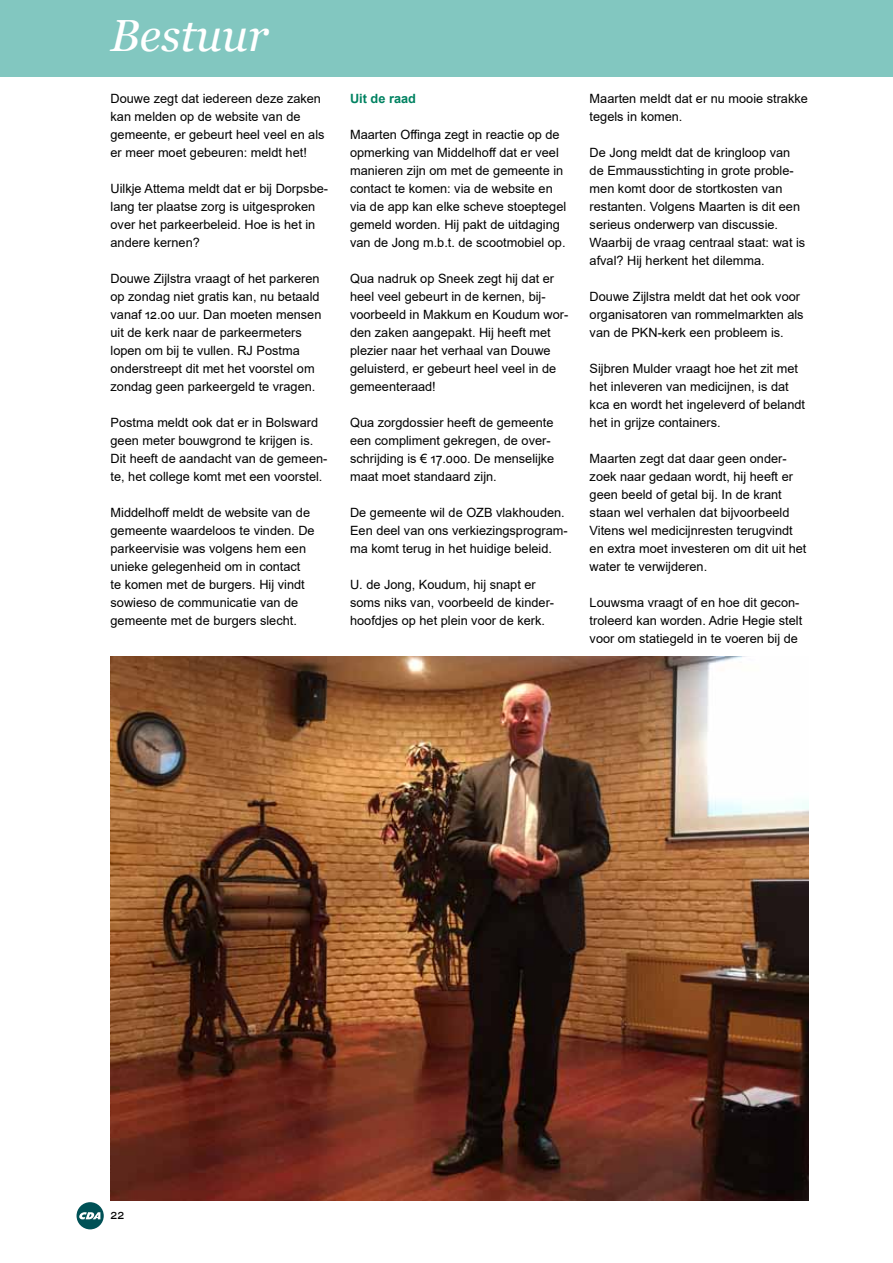
<style>
.page{position:relative;width:893px;height:1263px;background:#fff}
.page>*{position:absolute;margin:0;border:0;box-sizing:border-box;transform-origin:0 0}
.t1{font:italic 45px "Georgia";color:#fff}
.t2{font:12.75px/18px "Arial";color:#000}
.t3{font:700 12.75px "Arial";color:#008261}
</style>
<div class="page">
<div style="left:0;top:0;width:893px;height:77px;background:#82c7c0"></div>
<img style="left:110px;top:656px;width:698px;height:544px">
<svg style="left:77px;top:1202px;width:27px;height:27px"></svg>
<h1 class="t1" style="left:111px;top:7px;width:160px">Bestuur</h1>
<p class="t2" style="left:111px;top:89px;width:216px">Douwe zegt dat iedereen deze zaken kan melden op de website van de gemeente, er gebeurt heel veel en als er meer moet gebeuren: meldt het!</p>
<p class="t2" style="left:111px;top:179px;width:219px">Uilkje Attema meldt dat er bij Dorpsbe&shy;lang ter plaatse zorg is uitgesproken over het parkeerbeleid. Hoe is het in andere kernen?</p>
<p class="t2" style="left:111px;top:270px;width:212px">Douwe Zijlstra vraagt of het parkeren op zondag niet gratis kan, nu betaald vanaf 12.00 uur. Dan moeten mensen uit de kerk naar de parkeermeters lopen om bij te vullen. RJ Postma onderstreept dit met het voorstel om zondag geen parkeergeld te vragen.</p>
<p class="t2" style="left:111px;top:414px;width:218px">Postma meldt ook dat er in Bolsward geen meter bouwgrond te krijgen is.<br>Dit heeft de aandacht van de gemeen&shy;te, het college komt met een voorstel.</p>
<p class="t2" style="left:111px;top:504px;width:206px">Middelhoff meldt de website van de gemeente waardeloos te vinden. De parkeervisie was volgens hem een unieke gelegenheid om in contact<br>te komen met de burgers. Hij vindt sowieso de communicatie van de gemeente met de burgers slecht.</p>
<p class="t3" style="left:350px;top:90px;width:67px">Uit de raad</p>
<p class="t2" style="left:350px;top:126px;width:218px">Maarten Offinga zegt in reactie op de opmerking van Middelhoff dat er veel manieren zijn om met de gemeente in contact te komen: via de website en via de app kan elke scheve stoeptegel gemeld worden. Hij pakt de uitdaging van de Jong m.b.t. de scootmobiel op.</p>
<p class="t2" style="left:350px;top:270px;width:220px">Qua nadruk op Sneek zegt hij dat er heel veel gebeurt in de kernen, bij&shy;voorbeeld in Makkum en Koudum wor&shy;den zaken aangepakt. Hij heeft met plezier naar het verhaal van Douwe geluisterd, er gebeurt heel veel in de gemeenteraad!</p>
<p class="t2" style="left:350px;top:414px;width:206px">Qua zorgdossier heeft de gemeente een compliment gekregen, de over&shy;schrijding is € 17.000. De menselijke maat moet standaard zijn.</p>
<p class="t2" style="left:350px;top:504px;width:219px">De gemeente wil de OZB vlakhouden.<br>Een deel van ons verkiezingsprogram&shy;ma komt terug in het huidige beleid.</p>
<p class="t2" style="left:350px;top:576px;width:206px">U. de Jong, Koudum, hij snapt er soms niks van, voorbeeld de kinder&shy;hoofdjes op het plein voor de kerk.</p>
<p class="t2" style="left:590px;top:90px;width:220px">Maarten meldt dat er nu mooie strakke tegels in komen.</p>
<p class="t2" style="left:590px;top:144px;width:217px">De Jong meldt dat de kringloop van de Emmausstichting in grote proble&shy;men komt door de stortkosten van restanten. Volgens Maarten is dit een serieus onderwerp van discussie.<br>Waarbij de vraag centraal staat: wat is afval? Hij herkent het dilemma.</p>
<p class="t2" style="left:590px;top:288px;width:215px">Douwe Zijlstra meldt dat het ook voor organisatoren van rommelmarkten als van de PKN-kerk een probleem is.</p>
<p class="t2" style="left:590px;top:360px;width:217px">Sijbren Mulder vraagt hoe het zit met het inleveren van medicijnen, is dat kca en wordt het ingeleverd of belandt het in grijze containers.</p>
<p class="t2" style="left:590px;top:450px;width:218px">Maarten zegt dat daar geen onder&shy;zoek naar gedaan wordt, hij heeft er geen beeld of getal bij. In de krant staan wel verhalen dat bijvoorbeeld Vitens wel medicijnresten terugvindt en extra moet investeren om dit uit het water te verwijderen.</p>
<p class="t2" style="left:590px;top:594px;width:214px">Louwsma vraagt of en hoe dit gecon&shy;troleerd kan worden. Adrie Hegie stelt voor om statiegeld in te voeren bij de</p>
<p class="t2" style="left:111px;top:1205px;width:15px">22</p>
</div>
